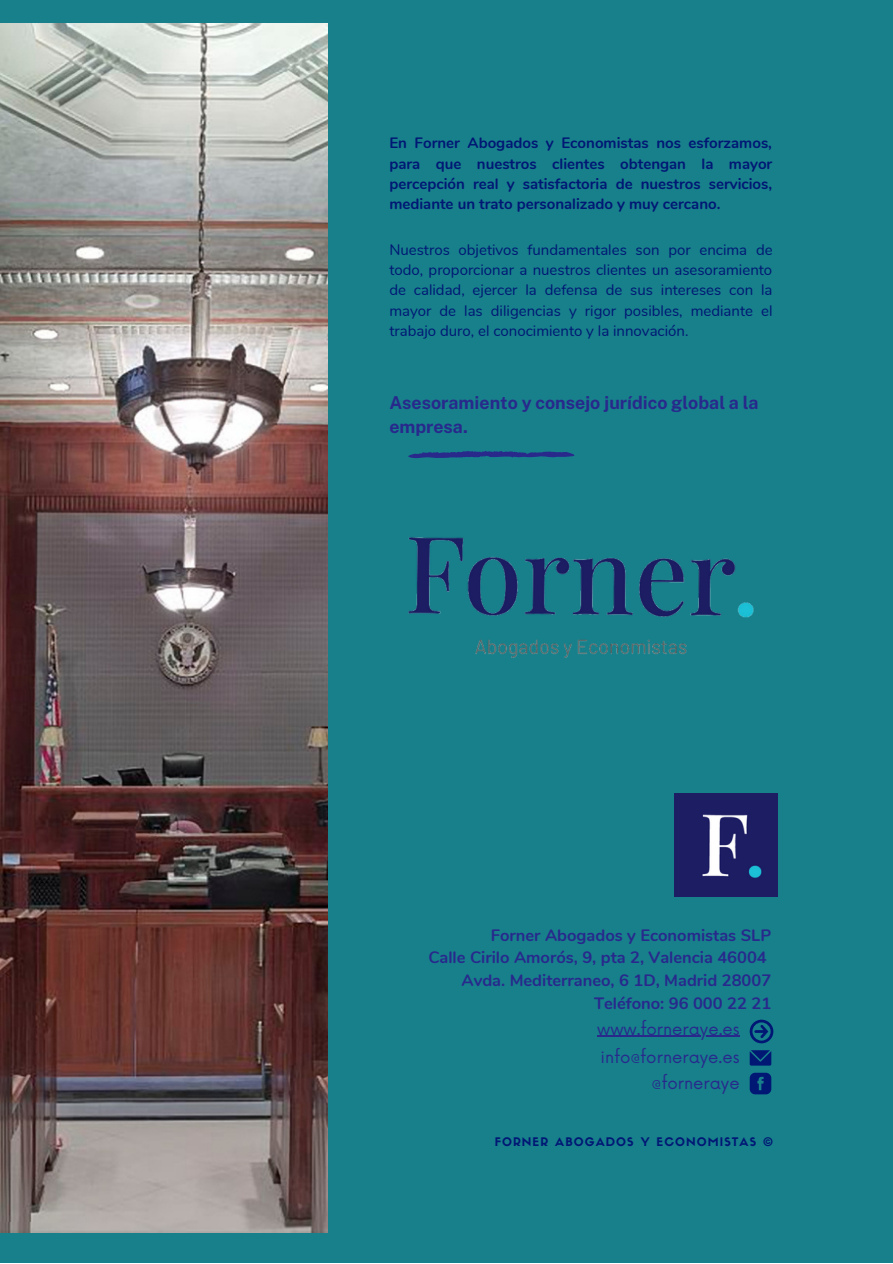
<style>
.page{position:relative;width:893px;height:1264px;background:#fff}
.page>*{position:absolute;margin:0;border:0;box-sizing:border-box;transform-origin:0 0}
.t1{font:700 17.85px/24.3px "Public Sans";color:#28298b}
.t2{font:700 16.5px/22.6px "Nunito";color:#28298b;text-align:right}
.t3{font:16.5px "Now";color:#28298b}
.t4{font:15px/20.2px "Nunito";color:#011774;text-align:justify}
.t5{font:700 15px/20.2px "Nunito";color:#011774;text-align:justify}
.t6{font:11.55px "Sifonn Basic";letter-spacing:.09em;color:#011774}
</style>
<div class="page">
<div style="left:0;top:0;width:892px;height:1262px;background:#17808b"></div>
<img style="left:0;top:24px;width:328px;height:1208px">
<svg style="left:408px;top:451px;width:166px;height:7px"></svg>
<svg style="left:749px;top:1019px;width:24px;height:24px"></svg>
<hr style="left:597px;top:1035px;width:142px;height:1px;background:#28298b">
<svg style="left:749px;top:1072px;width:22px;height:22px"></svg>
<svg style="left:749px;top:1050px;width:22px;height:15px"></svg>
<img style="left:674px;top:793px;width:103px;height:103px">
<img style="left:408px;top:537px;width:346px;height:121px">
<p class="t5" style="left:389px;top:133px;width:384px">En Forner Abogados y Economistas nos esforzamos, para que nuestros clientes obtengan la mayor percepción real y satisfactoria de nuestros servicios, mediante un trato personalizado y muy cercano.</p>
<p class="t4" style="left:389px;top:240px;width:385px">Nuestros objetivos fundamentales son por encima de todo, proporcionar a nuestros clientes un asesoramiento de calidad, ejercer la defensa de sus intereses con la mayor de las diligencias y rigor posibles, mediante el trabajo duro, el conocimiento y la innovación.</p>
<p class="t1" style="left:389px;top:390px;width:371px">Asesoramiento y consejo jurídico global a la empresa.</p>
<p class="t2" style="left:428px;top:923px;width:344px">Forner Abogados y Economistas SLP<br>Calle Cirilo Amorós, 9, pta 2, Valencia 46004<br>Avda. Mediterraneo, 6 1D, Madrid 28007<br>Teléfono: 96 000 22 21</p>
<p class="t3" style="left:597px;top:1019px;width:144px">www.forneraye.es</p>
<p class="t3" style="left:651px;top:1073px;width:90px">@forneraye</p>
<p class="t3" style="left:600px;top:1047px;width:141px">info@forneraye.es</p>
<p class="t6" style="left:494px;top:1137px;width:280px">FORNER ABOGADOS Y ECONOMISTAS ©</p>
</div>
